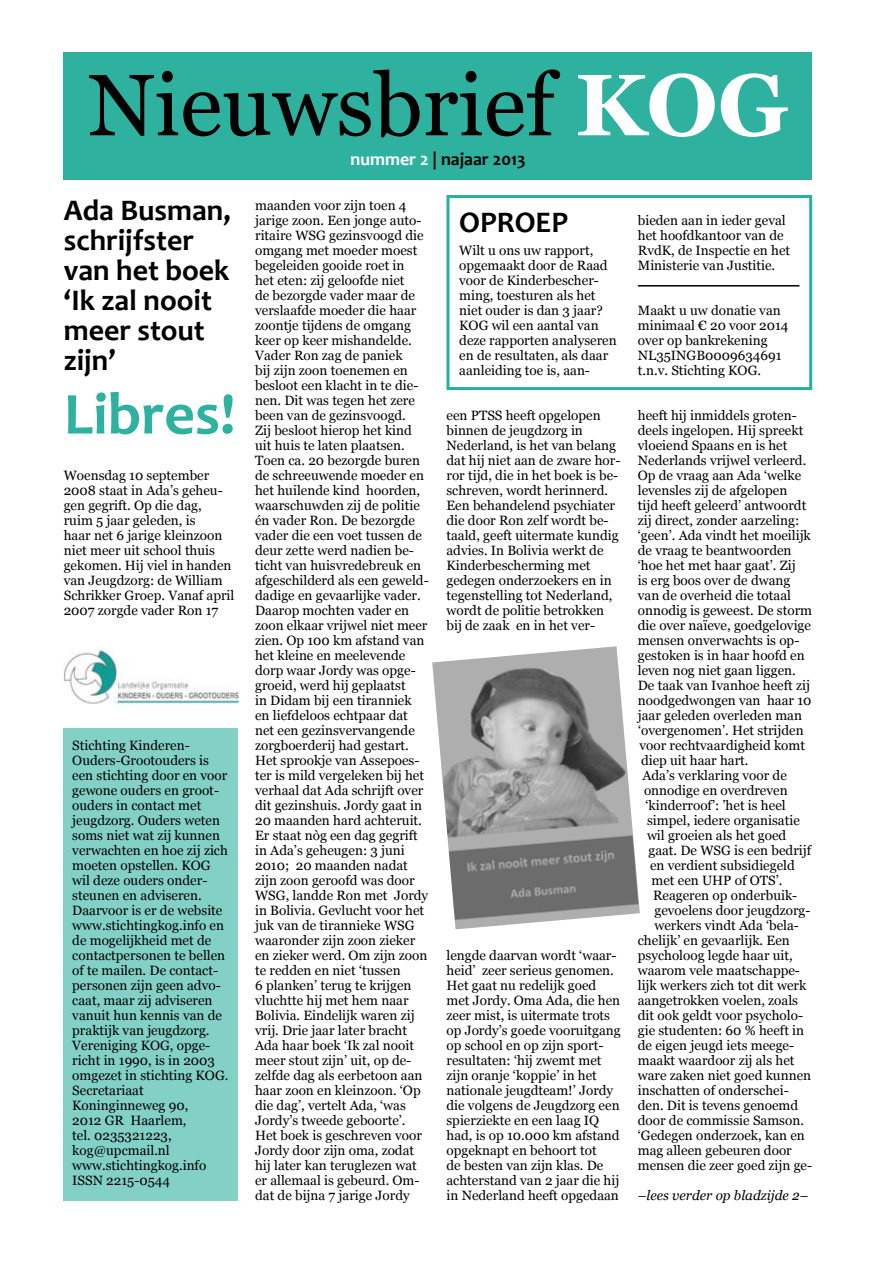
<style>
.page{position:relative;width:893px;height:1263px;background:#fff}
.page>*{position:absolute;margin:0;border:0;box-sizing:border-box;transform-origin:0 0}
.t1{font:87px "Georgia";color:#000}
.t2{font:700 60px "Candara";color:#2fb1a0}
.t3{font:700 30px/30px "Candara";color:#000}
.t4{font:700 18px "Candara";color:#000}
.t5{font:13.5px/15px "Georgia";color:#000}
.t6{font:italic 13.5px "Georgia";color:#000}
.s1{font-weight:700;color:#fff}
.s2{color:#fff}
</style>
<div class="page">
<div style="left:64px;top:52px;width:748px;height:128px;background:#2fb1a0"></div>
<hr style="left:638px;top:285px;width:161px;height:2px;background:#000">
<div style="left:446px;top:195px;width:366px;height:195px;border:3px solid #26b09e"></div>
<div style="left:64px;top:728px;width:174px;height:472px;background:#82d0c6"></div>
<img style="left:64px;top:649px;width:174px;height:56px">
<img style="left:432px;top:646px;width:208px;height:283px">
<h1 class="t1" style="left:88px;top:56px;width:701px">Nieuwsbrief <span class="s1">KOG</span></h1>
<h3 class="t4" style="left:350px;top:149px;width:177px"><span class="s2">nummer 2</span> | najaar 2013</h3>
<h3 class="t3" style="left:64px;top:196px;width:169px">Ada Busman, schrijfster van het boek ‘Ik zal nooit meer stout zijn’</h3>
<h2 class="t2" style="left:64px;top:378px;width:173px">Libres!</h2>
<p class="t5" style="left:64px;top:468px;width:172px">Woensdag 10 september<br>2008 staat in Ada’s geheu&shy;gen gegrift. Op die dag,<br>ruim 5 jaar geleden, is<br>haar net 6 jarige kleinzoon niet meer uit school thuis gekomen. Hij viel in handen van Jeugdzorg: de William<br>Schrikker Groep. Vanaf april<br>2007 zorgde vader Ron 17</p>
<p class="t5" style="left:72px;top:738px;width:158px">Stichting Kinderen-<br>Ouders-Grootouders is een stichting door en voor gewone ouders en groot&shy;ouders in contact met jeugdzorg. Ouders weten soms niet wat zij kunnen verwachten en hoe zij zich moeten opstellen. KOG wil deze ouders onder&shy;steunen en adviseren.<br>Daarvoor is er de website www.stichtingkog.info en de mogelijkheid met de contactpersonen te bellen of te mailen. De contact&shy;personen zijn geen advo&shy;caat, maar zij adviseren vanuit hun kennis van de praktijk van jeugdzorg.<br>Vereniging KOG, opge&shy;richt in 1990, is in 2003 omgezet in stichting KOG.<br>Secretariaat<br>Koninginneweg 90,<br>2012 GR Haarlem,<br>tel. 0235321223, kog@upcmail.nl www.stichtingkog.info<br>ISSN 2215-0544</p>
<p class="t5" style="left:255px;top:198px;width:175px">maanden voor zijn toen 4 jarige zoon. Een jonge auto&shy;ritaire WSG gezinsvoogd die omgang met moeder moest begeleiden gooide roet in<br>het eten: zij geloofde niet<br>de bezorgde vader maar de verslaafde moeder die haar zoontje tijdens de omgang keer op keer mishandelde.<br>Vader Ron zag de paniek<br>bij zijn zoon toenemen en besloot een klacht in te die&shy;nen. Dit was tegen het zere been van de gezinsvoogd.<br>Zij besloot hierop het kind uit huis te laten plaatsen.<br>Toen ca. 20 bezorgde buren de schreeuwende moeder en het huilende kind hoorden, waarschuwden zij de politie én vader Ron. De bezorgde vader die een voet tussen de deur zette werd nadien be&shy;ticht van huisvredebreuk en afgeschilderd als een geweld&shy;dadige en gevaarlijke vader.<br>Daarop mochten vader en zoon elkaar vrijwel niet meer zien. Op 100 km afstand van het kleine en meelevende dorp waar Jordy was opge&shy;groeid, werd hij geplaatst<br>in Didam bij een tiranniek en liefdeloos echtpaar dat net een gezinsvervangende zorgboerderij had gestart.<br>Het sprookje van Assepoes&shy;ter is mild vergeleken bij het verhaal dat Ada schrijft over dit gezinshuis. Jordy gaat in<br>20 maanden hard achteruit.<br>Er staat nòg een dag gegrift in Ada’s geheugen: 3 juni<br>2010; 20 maanden nadat zijn zoon geroofd was door<br>WSG, landde Ron met Jordy in Bolivia. Gevlucht voor het juk van de tirannieke WSG waaronder zijn zoon zieker en zieker werd. Om zijn zoon te redden en niet ‘tussen<br>6 planken’ terug te krijgen vluchtte hij met hem naar<br>Bolivia. Eindelijk waren zij vrij. Drie jaar later bracht<br>Ada haar boek ‘Ik zal nooit meer stout zijn’ uit, op de&shy;zelfde dag als eerbetoon aan haar zoon en kleinzoon. ‘Op die dag’, vertelt Ada, ‘was<br>Jordy’s tweede geboorte’.<br>Het boek is geschreven voor<br>Jordy door zijn oma, zodat hij later kan teruglezen wat er allemaal is gebeurd. Om&shy;dat de bijna 7 jarige Jordy</p>
<h3 class="t3" style="left:459px;top:207px;width:110px">OPROEP</h3>
<p class="t5" style="left:459px;top:243px;width:159px">Wilt u ons uw rapport, opgemaakt door de Raad voor de Kinderbescher&shy;ming, toesturen als het niet ouder is dan 3 jaar?<br>KOG wil een aantal van deze rapporten analyseren en de resultaten, als daar aanleiding toe is, aan-</p>
<p class="t5" style="left:446px;top:408px;width:176px">een PTSS heeft opgelopen binnen de jeugdzorg in<br>Nederland, is het van belang dat hij niet aan de zware hor&shy;ror tijd, die in het boek is be&shy;schreven, wordt herinnerd.<br>Een behandelend psychiater die door Ron zelf wordt be&shy;taald, geeft uitermate kundig advies. In Bolivia werkt de<br>Kinderbescherming met gedegen onderzoekers en in tegenstelling tot Nederland, wordt de politie betrokken bij de zaak en in het ver-</p>
<p class="t5" style="left:446px;top:948px;width:176px">lengde daarvan wordt ‘waar&shy;heid’ zeer serieus genomen.<br>Het gaat nu redelijk goed met Jordy. Oma Ada, die hen zeer mist, is uitermate trots op Jordy’s goede vooruitgang op school en op zijn sport&shy;resultaten: ‘hij zwemt met zijn oranje ‘koppie’ in het nationale jeugdteam!’ Jordy die volgens de Jeugdzorg een spierziekte en een laag IQ had, is op 10.000 km afstand opgeknapt en behoort tot<br>de besten van zijn klas. De achterstand van 2 jaar die hij in Nederland heeft opgedaan</p>
<p class="t5" style="left:638px;top:213px;width:154px">bieden aan in ieder geval het hoofdkantoor van de<br>RvdK, de Inspectie en het<br>Ministerie van Justitie.</p>
<p class="t5" style="left:638px;top:303px;width:152px">Maakt u uw donatie van minimaal € 20 voor 2014 over op bankrekening<br>NL35INGB0009634691 t.n.v. Stichting KOG.</p>
<p class="t5" style="left:638px;top:408px;width:160px">heeft hij inmiddels groten-</p>
<p class="t5" style="left:638px;top:423px;width:167px">deels ingelopen. Hij spreekt</p>
<p class="t5" style="left:638px;top:438px;width:151px">vloeiend Spaans en is het</p>
<p class="t5" style="left:638px;top:453px;width:170px">Nederlands vrijwel verleerd.</p>
<p class="t5" style="left:638px;top:468px;width:165px">Op de vraag aan Ada ‘welke</p>
<p class="t5" style="left:638px;top:483px;width:151px">levensles zij de afgelopen</p>
<p class="t5" style="left:638px;top:498px;width:170px">tijd heeft geleerd’ antwoordt</p>
<p class="t5" style="left:638px;top:513px;width:163px">zij direct, zonder aarzeling:</p>
<p class="t5" style="left:638px;top:528px;width:175px">‘geen’. Ada vindt het moeilijk</p>
<p class="t5" style="left:638px;top:543px;width:155px">de vraag te beantwoorden</p>
<p class="t5" style="left:638px;top:558px;width:159px">‘hoe het met haar gaat’. Zij</p>
<p class="t5" style="left:638px;top:573px;width:154px">is erg boos over de dwang</p>
<p class="t5" style="left:638px;top:588px;width:155px">van de overheid die totaal</p>
<p class="t5" style="left:638px;top:603px;width:176px">onnodig is geweest. De storm</p>
<p class="t5" style="left:638px;top:618px;width:175px">die over naïeve, goedgelovige</p>
<p class="t5" style="left:638px;top:633px;width:163px">mensen onverwachts is op-</p>
<p class="t5" style="left:638px;top:648px;width:168px">gestoken is in haar hoofd en</p>
<p class="t5" style="left:638px;top:663px;width:160px">leven nog niet gaan liggen.</p>
<p class="t5" style="left:638px;top:678px;width:174px">De taak van Ivanhoe heeft zij</p>
<p class="t5" style="left:638px;top:693px;width:175px">noodgedwongen van haar 10</p>
<p class="t5" style="left:638px;top:708px;width:166px">jaar geleden overleden man</p>
<p class="t5" style="left:638px;top:723px;width:167px">‘overgenomen’. Het strijden</p>
<p class="t5" style="left:639px;top:738px;width:167px">voor rechtvaardigheid komt</p>
<p class="t5" style="left:641px;top:753px;width:109px">diep uit haar hart.</p>
<p class="t5" style="left:642px;top:768px;width:146px">Ada’s verklaring voor de</p>
<p class="t5" style="left:644px;top:783px;width:145px">onnodige en overdreven</p>
<p class="t5" style="left:645px;top:798px;width:142px">‘kinderroof’: ’het is heel</p>
<p class="t5" style="left:647px;top:813px;width:154px">simpel, iedere organisatie</p>
<p class="t5" style="left:647px;top:828px;width:141px">wil groeien als het goed</p>
<p class="t5" style="left:648px;top:843px;width:164px">gaat. De WSG is een bedrijf</p>
<p class="t5" style="left:650px;top:858px;width:146px">en verdient subsidiegeld</p>
<p class="t5" style="left:651px;top:873px;width:132px">met een UHP of OTS’.</p>
<p class="t5" style="left:653px;top:888px;width:146px">Reageren op onderbuik-</p>
<p class="t5" style="left:654px;top:903px;width:158px">gevoelens door jeugdzorg-</p>
<p class="t5" style="left:654px;top:918px;width:146px">werkers vindt Ada ‘bela-</p>
<p class="t5" style="left:638px;top:933px;width:154px">chelijk’ en gevaarlijk. Een</p>
<p class="t5" style="left:638px;top:948px;width:157px">psycholoog legde haar uit,</p>
<p class="t5" style="left:638px;top:963px;width:164px">waarom vele maatschappe-</p>
<p class="t5" style="left:638px;top:978px;width:170px">lijk werkers zich tot dit werk</p>
<p class="t5" style="left:638px;top:993px;width:162px">aangetrokken voelen, zoals</p>
<p class="t5" style="left:638px;top:1008px;width:167px">dit ook geldt voor psycholo-</p>
<p class="t5" style="left:638px;top:1023px;width:168px">gie studenten: 60 % heeft in</p>
<p class="t5" style="left:638px;top:1038px;width:158px">de eigen jeugd iets meege-</p>
<p class="t5" style="left:638px;top:1053px;width:158px">maakt waardoor zij als het</p>
<p class="t5" style="left:638px;top:1068px;width:175px">ware zaken niet goed kunnen</p>
<p class="t5" style="left:638px;top:1083px;width:152px">inschatten of onderschei-</p>
<p class="t5" style="left:638px;top:1098px;width:162px">den. Dit is tevens genoemd</p>
<p class="t5" style="left:638px;top:1113px;width:168px">door de commissie Samson.</p>
<p class="t5" style="left:638px;top:1128px;width:169px">‘Gedegen onderzoek, kan en</p>
<p class="t5" style="left:638px;top:1143px;width:155px">mag alleen gebeuren door</p>
<p class="t5" style="left:638px;top:1158px;width:176px">mensen die zeer goed zijn ge-</p>
<p class="t6" style="left:638px;top:1188px;width:172px">–lees verder op bladzijde 2–</p>
</div>
